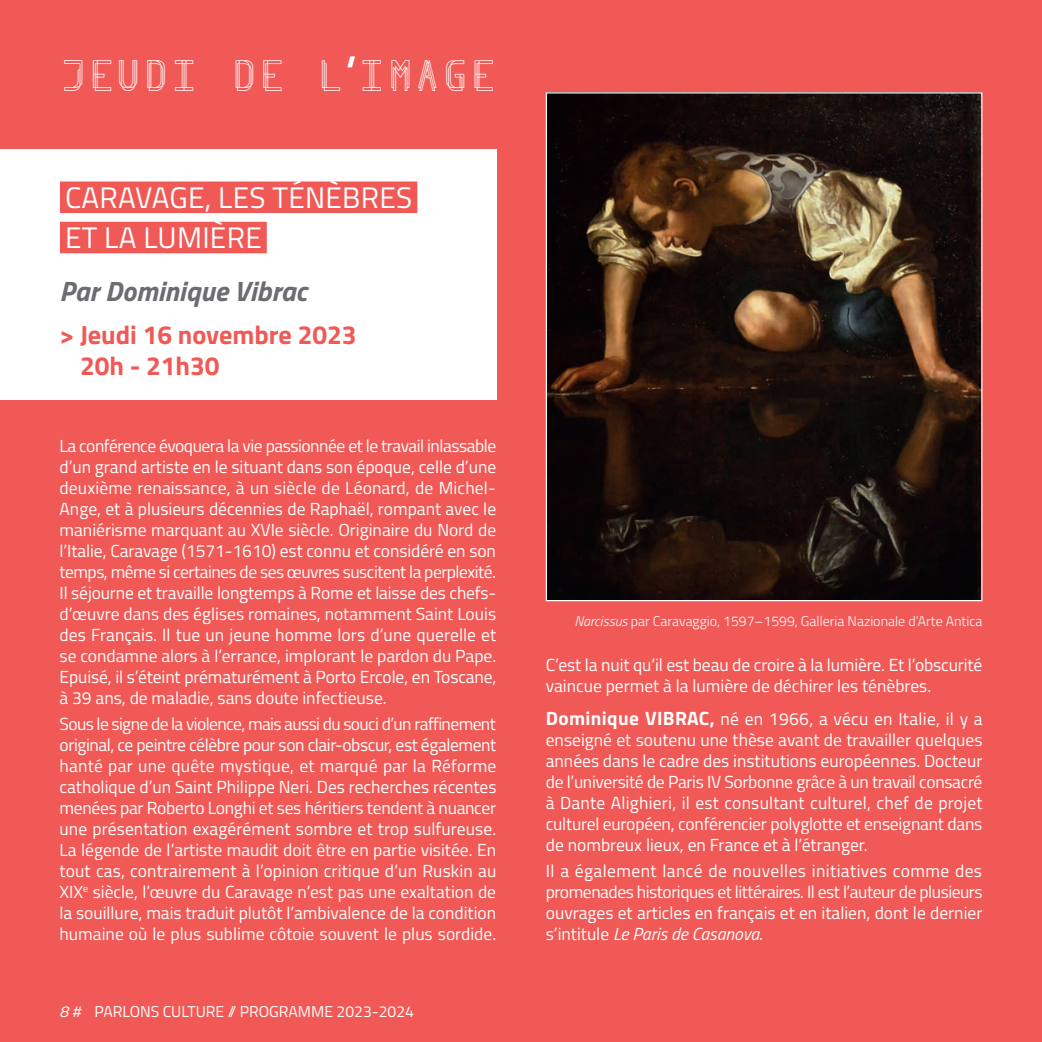
<style>
.page{position:relative;width:1042px;height:1042px;background:#f05956}
.page>*{position:absolute;margin:0;border:0;box-sizing:border-box;transform-origin:0 0}
.t1{font:47.95px "Finity";letter-spacing:.01em;color:#fff}
.t2{font:29.75px "Titillium";letter-spacing:.01em;color:#fff}
.t3{font:italic 700 28px "Titillium";color:#6c6d70}
.t4{font:700 26.25px/31.5px "Titillium";color:#f05956}
.t5{font:17.5px/21px "Titillium";color:#fff;text-align:justify}
.t6{font:15.75px "Titillium";color:#fff}
.t7{font:300 14px "Titillium";color:#fff}
.s1{font-family:"Aller"}
.s2{font-style:italic}
.s3{font-weight:700;font-size:19.25px}
</style>
<div class="page">
<div style="left:0;top:149px;width:496px;height:250px;background:#fff"></div>
<div style="left:60px;top:181px;width:357px;height:32px;background:#f05956"></div>
<div style="left:60px;top:222px;width:207px;height:31px;background:#f05956"></div>
<img style="left:548px;top:94px;width:432px;height:505px">
<p class="t1" style="left:60px;top:46px;width:438px">JEUDI DE L<span class="s1">’</span>IMAGE</p>
<p class="t2" style="left:65px;top:175px;width:349px">CARAVAGE, LES TÉNÈBRES</p>
<p class="t2" style="left:65px;top:216px;width:198px">ET LA LUMIÈRE</p>
<p class="t3" style="left:60px;top:269px;width:249px">Par Dominique Vibrac</p>
<p class="t4" style="left:80px;top:317px;width:278px;text-indent:-20px">&gt; Jeudi 16 novembre 2023<br>20h - 21h30</p>
<p class="t5" style="left:60px;top:435px;width:438px">La conférence évoquera la vie passionnée et le travail inlassable d’un grand artiste en le situant dans son époque, celle d’une deuxième renaissance, à un siècle de Léonard, de Michel-Ange, et à plusieurs décennies de Raphaël, rompant avec le maniérisme marquant au XVIe siècle. Originaire du Nord de l’Italie, Caravage (1571-1610) est connu et considéré en son temps, même si certaines de ses œuvres suscitent la perplexité.<br>Il séjourne et travaille longtemps à Rome et laisse des chefs&shy;d’œuvre dans des églises romaines, notamment Saint Louis des Français. Il tue un jeune homme lors d’une querelle et se condamne alors à l’errance, implorant le pardon du Pape.<br>Epuisé, il s’éteint prématurément à Porto Ercole, en Toscane, à 39 ans, de maladie, sans doute infectieuse.</p>
<p class="t5" style="left:60px;top:713px;width:438px">Sous le signe de la violence, mais aussi du souci d’un raffinement original, ce peintre célèbre pour son clair-obscur, est également hanté par une quête mystique, et marqué par la Réforme catholique d’un Saint Philippe Neri. Des recherches récentes menées par Roberto Longhi et ses héritiers tendent à nuancer une présentation exagérément sombre et trop sulfureuse.<br>La légende de l’artiste maudit doit être en partie visitée. En tout cas, contrairement à l’opinion critique d’un Ruskin au XIX<sup>e</sup> siècle, l’œuvre du Caravage n’est pas une exaltation de la souillure, mais traduit plutôt l’ambivalence de la condition humaine où le plus sublime côtoie souvent le plus sordide.</p>
<p class="t6" style="left:60px;top:1000px;width:356px"><span class="s2">8 #</span> PARLONS CULTURE // PROGRAMME 2023-2024</p>
<p class="t7" style="left:574px;top:610px;width:409px"><span class="s2">Narcissus</span> par Caravaggio, 1597–1599, Galleria Nazionale d’Arte Antica</p>
<p class="t5" style="left:546px;top:654px;width:438px">C’est la nuit qu’il est beau de croire à la lumière. Et l’obscurité vaincue permet à la lumière de déchirer les ténèbres.</p>
<p class="t5" style="left:546px;top:708px;width:438px"><span class="s3">Dominique VIBRAC,</span> né en 1966, a vécu en Italie, il y a enseigné et soutenu une thèse avant de travailler quelques années dans le cadre des institutions européennes. Docteur de l’université de Paris IV Sorbonne grâce à un travail consacré à Dante Alighieri, il est consultant culturel, chef de projet culturel européen, conférencier polyglotte et enseignant dans de nombreux lieux, en France et à l’étranger.</p>
<p class="t5" style="left:546px;top:860px;width:438px">Il a également lancé de nouvelles initiatives comme des promenades historiques et littéraires. Il est l’auteur de plusieurs ouvrages et articles en français et en italien, dont le dernier s’intitule <span class="s2">Le Paris de Casanova</span>.</p>
</div>
